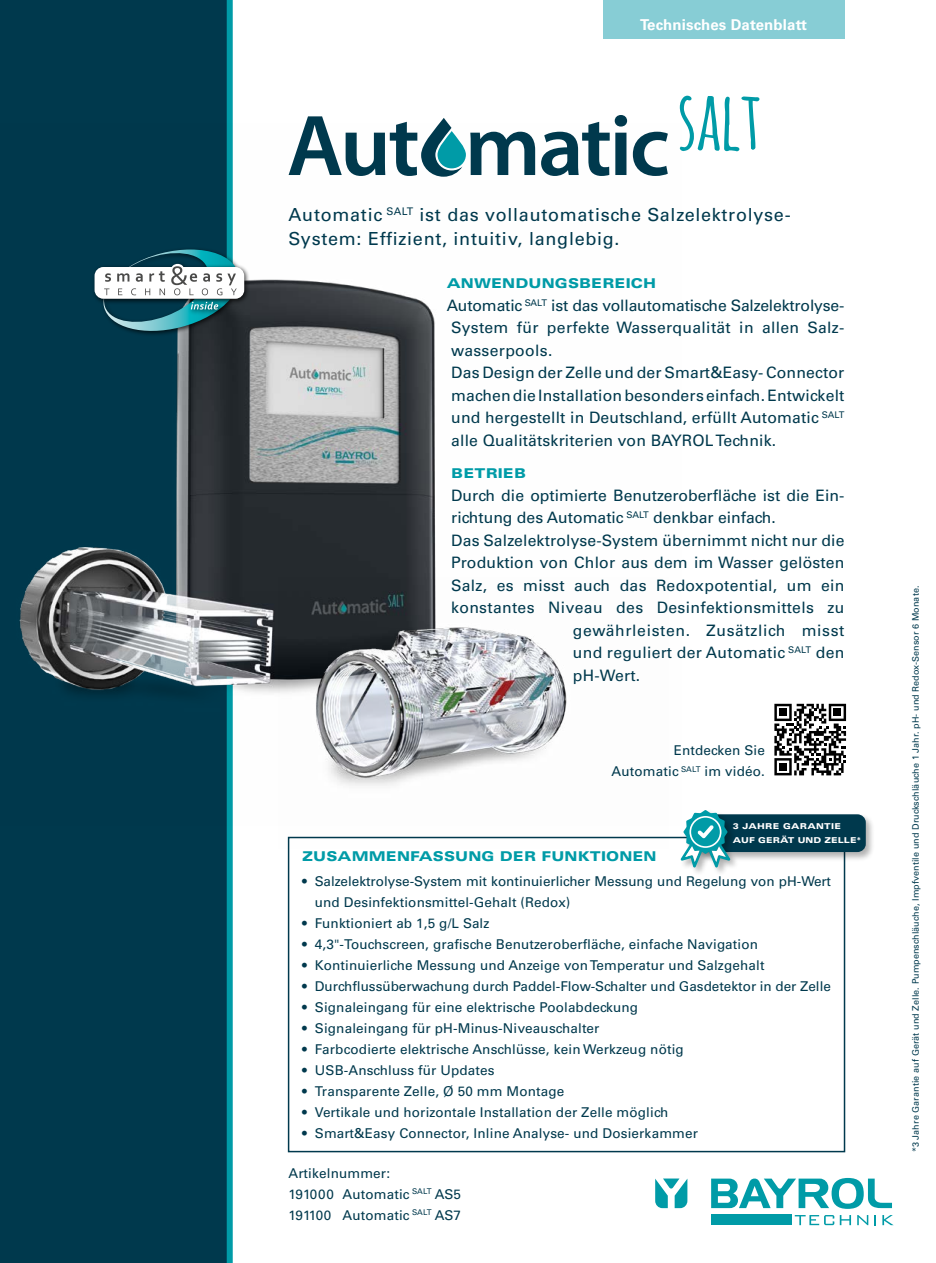
<style>
.page{position:relative;width:936px;height:1263px;background:#fff}
.page>*{position:absolute;margin:0;border:0;box-sizing:border-box;transform-origin:0 0}
.t1{font:18px/24px "Univers LT Std";letter-spacing:.04em;color:#00394d}
.t2{font:15.75px/22.5px "Univers LT Std";letter-spacing:.01em;color:#00394d}
.t3{font:15.75px "Univers LT Std";letter-spacing:.04em;color:#00394d}
.t4{font:700 15px "Univers LT Std";letter-spacing:.01em;color:#fff}
.t5{font:13.5px/21px "Univers LT Std";letter-spacing:.01em;color:#00394d}
.t6{font:900 expanded 13.5px "Univers LT Std";letter-spacing:.01em;color:#009ba7}
.t7{font:9px "Univers LT Std";letter-spacing:.01em;color:#00394d}
.t8{font:900 expanded 8.1px/13.5px "Univers LT Std";letter-spacing:.01em;color:#fff}
</style>
<div class="page">
<div style="left:0;top:0;width:230px;height:1263px;background:#00394d"></div>
<svg style="left:711px;top:1178px;width:180px;height:31px"></svg>
<svg style="left:655px;top:1178px;width:32px;height:30px"></svg>
<div style="left:711px;top:1215px;width:80px;height:10px;background:#009ba7"></div>
<svg style="left:794px;top:1215px;width:57px;height:10px"></svg>
<svg style="left:857px;top:1215px;width:11px;height:10px"></svg>
<svg style="left:874px;top:1215px;width:2px;height:10px"></svg>
<svg style="left:882px;top:1215px;width:11px;height:10px"></svg>
<div style="left:227px;top:0;width:6px;height:1263px;background:#009ba7"></div>
<img style="left:19px;top:123px;width:649px;height:703px">
<img style="left:279px;top:577px;width:389px;height:271px">
<div style="left:127px;top:246px;width:114px;height:27px;background:#000;opacity:.75"></div>
<div style="left:91px;top:261px;width:159px;height:44px;background:#000;opacity:.75"></div>
<svg style="left:95px;top:249px;width:149px;height:88px"></svg>
<div style="left:288px;top:837px;width:557px;height:315px;border:2px solid #00394d"></div>
<svg style="left:288px;top:115px;width:379px;height:62px"></svg>
<svg style="left:437px;top:131px;width:29px;height:37px"></svg>
<svg style="left:679px;top:96px;width:80px;height:55px"></svg>
<div style="left:603px;top:0;width:241px;height:38px;background:#87cdd5"></div>
<div style="left:685px;top:813px;width:190px;height:49px;background:#000;opacity:.3"></div>
<div style="left:679px;top:808px;width:60px;height:69px;background:#000;opacity:.3"></div>
<svg style="left:680px;top:810px;width:185px;height:57px"></svg>
<svg style="left:774px;top:704px;width:72px;height:71px"></svg>
<div style="left:779px;top:763px;width:7px;height:7px;background:#000"></div>
<p class="t4" style="left:640px;top:16px;width:168px">Technisches Datenblatt</p>
<h1 class="t1" style="left:288px;top:203px;width:503px">Automatic <sup>SALT</sup> ist das vollautomatische Salzelektrolyse-<br>System: Effizient, intuitiv, langlebig.</h1>
<p class="t6" style="left:446px;top:276px;width:211px">ANWENDUNGSBEREICH</p>
<p class="t2" style="left:446px;top:294px;width:399px">Automatic <sup>SALT</sup> ist das vollautomatische Salzelektrolyse-System für perfekte Wasserqualität in allen Salz&shy;wasserpools.<br>Das Design der Zelle und der Smart&amp;Easy- Connector machen die Installation besonders einfach. Entwickelt und hergestellt in Deutschland, erfüllt Automatic <sup>SALT </sup>alle Qualitätskriterien von BAYROL Technik.</p>
<p class="t6" style="left:451px;top:465px;width:76px">BETRIEB</p>
<p class="t2" style="left:451px;top:484px;width:395px">Durch die optimierte Benutzeroberfläche ist die Ein-</p>
<p class="t2" style="left:451px;top:506px;width:326px">richtung des Automatic <sup>SALT</sup> denkbar einfach.</p>
<p class="t2" style="left:451px;top:529px;width:394px">Das Salzelektrolyse-System übernimmt nicht nur die</p>
<p class="t2" style="left:451px;top:551px;width:394px">Produktion von Chlor aus dem im Wasser gelösten</p>
<p class="t2" style="left:451px;top:574px;width:395px">Salz, es misst auch das Redoxpotential, um ein</p>
<p class="t2" style="left:451px;top:596px;width:395px">konstantes Niveau des Desinfektionsmittels zu</p>
<p class="t3" style="left:572px;top:621px;width:273px">gewährleisten. Zusätzlich misst</p>
<p class="t2" style="left:572px;top:641px;width:273px">und reguliert der Automatic <sup>SALT</sup> den</p>
<p class="t2" style="left:572px;top:664px;width:69px">pH-Wert.</p>
<p class="t5" style="left:611px;top:740px;width:155px;text-align:right">Entdecken Sie<br>Automatic <sup>SALT</sup> im vidéo.</p>
<p class="t8" style="left:732px;top:820px;width:130px">3 JAHRE GARANTIE<br>AUF GERÄT UND ZELLE*</p>
<p class="t6" style="left:302px;top:848px;width:356px">ZUSAMMENFASSUNG DER FUNKTIONEN</p>
<p class="t5" style="left:315px;top:871px;width:517px;text-indent:-13px">• Salzelektrolyse-System mit kontinuierlicher Messung und Regelung von pH-Wert und Desinfektionsmittel-Gehalt (Redox)</p>
<p class="t5" style="left:302px;top:913px;width:189px">• Funktioniert ab 1,5 g/L Salz</p>
<p class="t5" style="left:302px;top:934px;width:457px">• 4,3"-Touchscreen, grafische Benutzeroberfläche, einfache Navigation</p>
<p class="t5" style="left:302px;top:955px;width:464px">• Kontinuierliche Messung und Anzeige von Temperatur und Salzgehalt</p>
<p class="t5" style="left:302px;top:976px;width:530px">• Durchflussüberwachung durch Paddel-Flow-Schalter und Gasdetektor in der Zelle</p>
<p class="t5" style="left:302px;top:997px;width:337px">• Signaleingang für eine elektrische Poolabdeckung</p>
<p class="t5" style="left:302px;top:1018px;width:299px">• Signaleingang für pH-Minus-Niveauschalter</p>
<p class="t5" style="left:302px;top:1039px;width:383px">• Farbcodierte elektrische Anschlüsse, kein Werkzeug nötig</p>
<p class="t5" style="left:302px;top:1060px;width:194px">• USB-Anschluss für Updates</p>
<p class="t5" style="left:302px;top:1081px;width:264px">• Transparente Zelle, Ø 50 mm Montage</p>
<p class="t5" style="left:302px;top:1102px;width:368px">• Vertikale und horizontale Installation der Zelle möglich</p>
<p class="t5" style="left:302px;top:1123px;width:397px">• Smart&amp;Easy Connector, Inline Analyse- und Dosierkammer</p>
<p class="t5" style="left:288px;top:1162px;width:174px">Artikelnummer:<br>191000 Automatic <sup>SALT</sup> AS5<br>191100 Automatic <sup>SALT</sup> AS7</p>
<p class="t7" style="left:910px;top:1152px;width:568px;rotate:-90deg">*3 Jahre Garantie auf Gerät und Zelle. Pumpenschläuche, Impfventile und Druckschläuche 1 Jahr. pH- und Redox-Sensor 6 Monate.</p>
</div>
